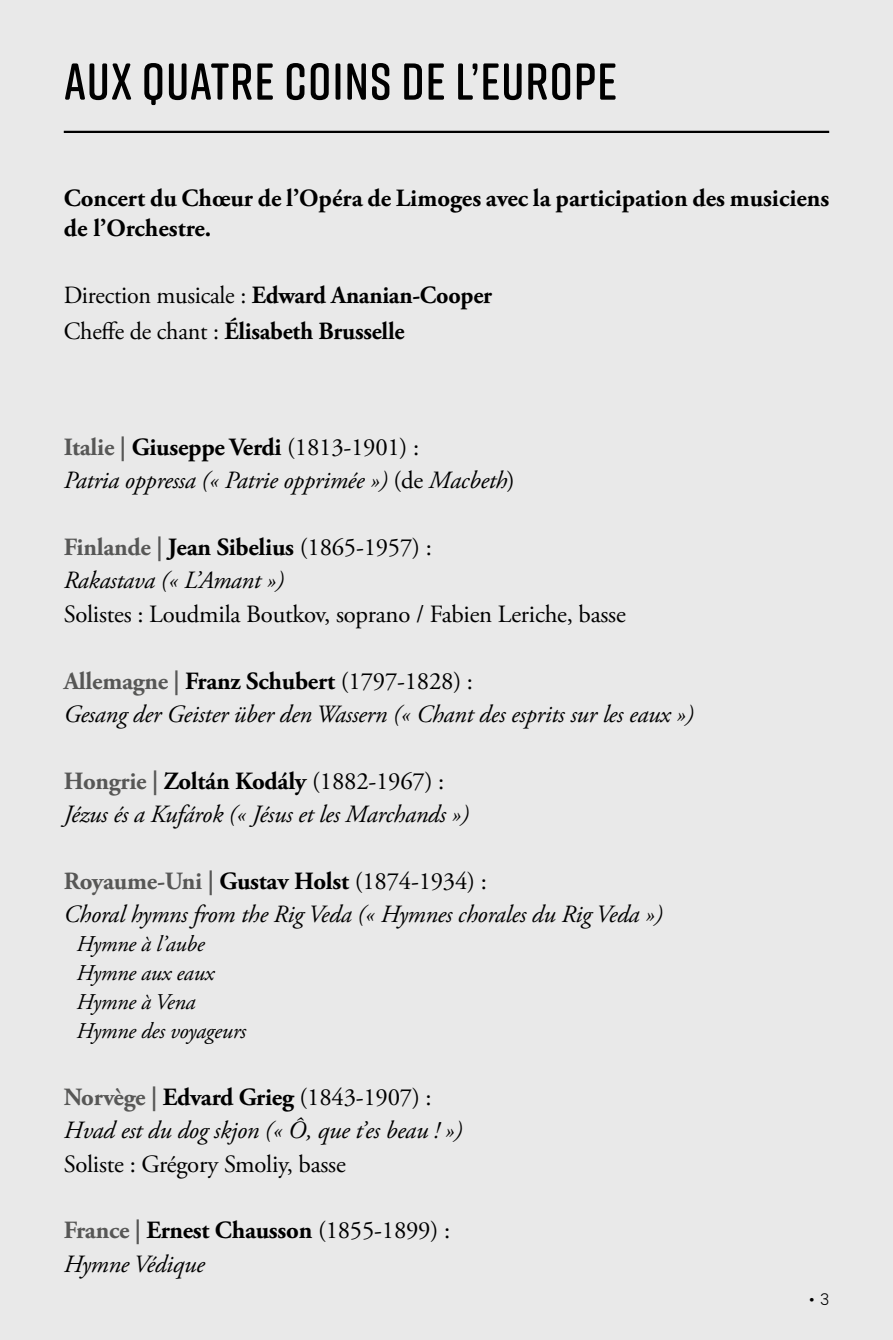
<style>
.page{position:relative;width:893px;height:1340px;background:#fff}
.page>*{position:absolute;margin:0;border:0;box-sizing:border-box;transform-origin:0 0}
.t1{font:600 51.75px "Rift Soft";letter-spacing:.02em;color:#000}
.t2{font:italic 24.75px/33.3px "Adobe Garamond Pro";letter-spacing:-.01em;color:#000}
.t3{font:700 24.75px/29.7px "Adobe Garamond Pro";color:#000}
.t4{font:24.75px "Adobe Garamond Pro";letter-spacing:-.01em;color:#000}
.t5{font:italic 22.5px/28.8px "Adobe Garamond Pro";letter-spacing:-.01em;color:#000}
.t6{font:300 15.75px "Poppins";color:#000}
.s1{font-weight:400}
.s2{font-weight:700;font-style:normal;color:#575756}
.s3{font-weight:700;font-style:normal}
.s4{font-style:normal}
.s5{color:#575756}
.s6{font-weight:400;font-style:italic}
</style>
<div class="page">
<div style="left:0;top:0;width:893px;height:1339px;background:#e9e9e9"></div>
<hr style="left:64px;top:131px;width:765px;height:2px;background:#000">
<h1 class="t1" style="left:64px;top:45px;width:554px">AUX QUATRE COINS DE L’EUROPE</h1>
<p class="t3" style="left:64px;top:184px;width:767px">Concert du Chœur de l’Opéra de Limoges avec la participation des musiciens de l’Orchestre.</p>
<p class="t3" style="left:64px;top:277px;width:430px;line-height:36px"><span class="s1">Direction musicale :</span> Edward Ananian-Cooper<br><span class="s1">Cheffe de chant :</span> Élisabeth Brusselle</p>
<p class="t2" style="left:64px;top:431px;width:453px"><span class="s2">Italie |</span> <span class="s3">Giuseppe Verdi</span> <span class="s4">(1813-1901) :<br></span>Patria oppressa (« Patrie opprimée ») <span class="s4">(de</span> Macbeth<span class="s4">)</span></p>
<p class="t2" style="left:64px;top:531px;width:370px"><span class="s2">Finlande |</span> <span class="s3">Jean Sibelius</span> <span class="s4">(1865-1957) :<br></span>Rakastava (« L’Amant »)</p>
<p class="t4" style="left:64px;top:599px;width:563px">Solistes : Loudmila Boutkov, soprano / Fabien Leriche, basse</p>
<p class="t2" style="left:64px;top:664px;width:632px"><span class="s2">Allemagne |</span> <span class="s3">Franz Schubert</span> <span class="s4">(1797-1828) :<br></span>Gesang der Geister über den Wassern (« Chant des esprits sur les eaux »)</p>
<p class="t2" style="left:64px;top:765px;width:407px"><span class="s2">Hongrie |</span> <span class="s3">Zoltán Kodály</span> <span class="s4">(1882-1967) :<br></span>Jézus és a Kufárok (« Jésus et les Marchands »)</p>
<p class="t2" style="left:64px;top:865px;width:600px"><span class="s2">Royaume-Uni |</span> <span class="s3">Gustav Holst</span> <span class="s4">(1874-1934) :<br></span>Choral hymns from the Rig Veda (« Hymnes chorales du Rig Veda »)</p>
<p class="t5" style="left:77px;top:930px;width:171px">Hymne à l’aube<br>Hymne aux eaux<br>Hymne à Vena<br>Hymne des voyageurs</p>
<p class="t2" style="left:64px;top:1080px;width:400px"><span class="s2">Norvège |</span> <span class="s3">Edvard Grieg</span> <span class="s4">(1843-1907) :<br></span>Hvad est du dog skjon (« Ô, que t’es beau ! »)</p>
<p class="t4" style="left:64px;top:1148px;width:284px">Soliste : Grégory Smoliy, basse</p>
<p class="t3" style="left:64px;top:1214px;width:388px;line-height:33.3px"><span class="s5">France |</span> Ernest Chausson <span class="s1">(1855-1899) :<br></span><span class="s6">Hymne Védique</span></p>
<p class="t6" style="left:808px;top:1288px;width:22px">• 3</p>
</div>
